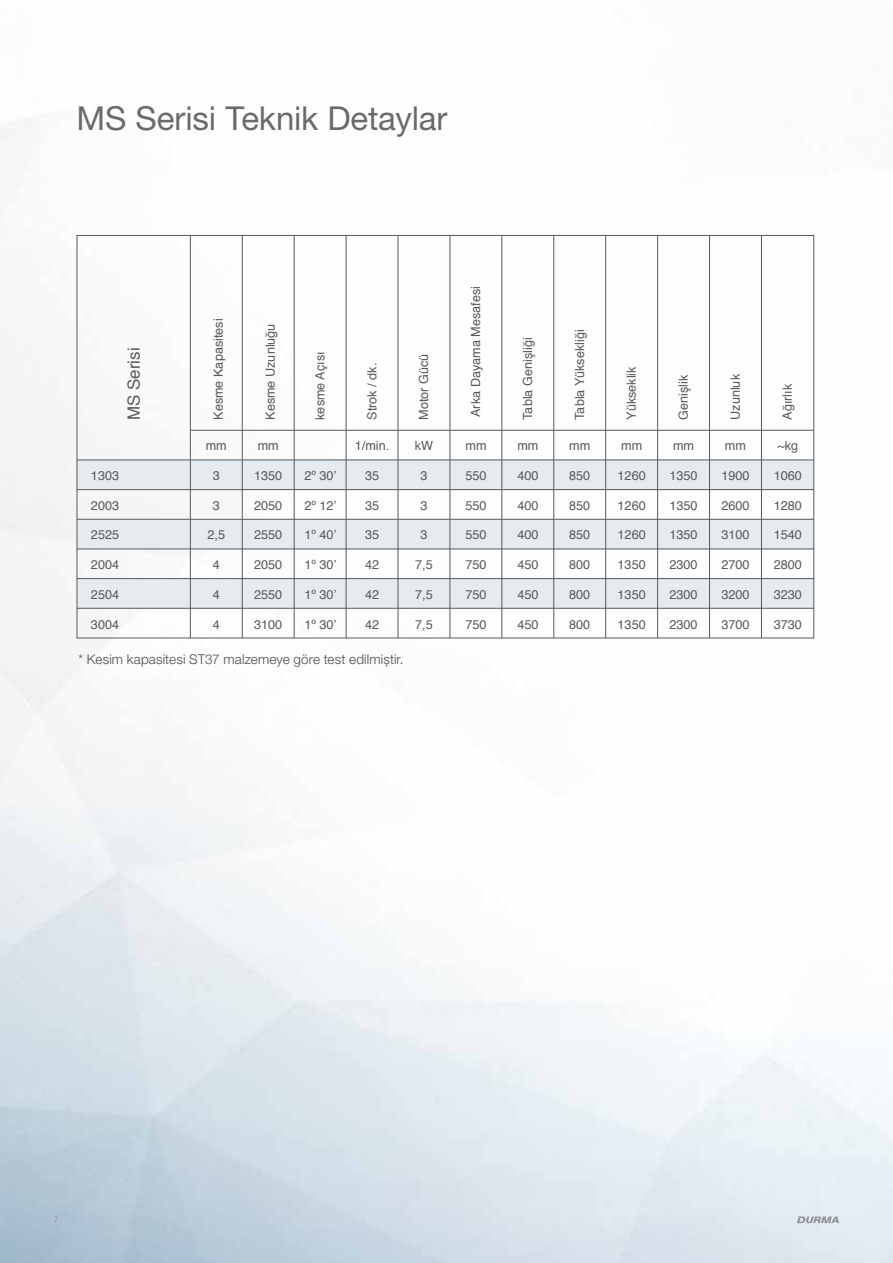
<style>
.page{position:relative;width:893px;height:1263px;background:#fff}
.page>*{position:absolute;margin:0;border:0;box-sizing:border-box;transform-origin:0 0}
.t1{font:33px "Helvetica Neue LT Pro";letter-spacing:-.005em;color:#696a6c}
.t2{font:16.8px "Helvetica";color:#58595b}
.t3{font:300 13.5px "Helvetica Neue LT Pro";letter-spacing:.01em;color:#4d4d4f}
.t4{font:12.6px "Helvetica";color:#58595b}
.t5{font:300 condensed 9.75px "Helvetica Neue LT Pro";color:#939598}
</style>
<div class="page">
<div style="left:77px;top:460px;width:737px;height:30px;background:#e6ebef"></div>
<div style="left:77px;top:519px;width:737px;height:30px;background:#e6ebef"></div>
<div style="left:77px;top:579px;width:737px;height:29px;background:#e6ebef"></div>
<hr style="left:605px;top:235px;width:1px;height:403px;background:#58595b">
<hr style="left:398px;top:235px;width:1px;height:403px;background:#58595b">
<hr style="left:190px;top:430px;width:624px;height:1px;background:#58595b">
<hr style="left:77px;top:460px;width:737px;height:1px;background:#58595b">
<hr style="left:77px;top:489px;width:737px;height:1px;background:#58595b">
<hr style="left:77px;top:519px;width:737px;height:1px;background:#58595b">
<hr style="left:77px;top:549px;width:737px;height:1px;background:#58595b">
<hr style="left:77px;top:578px;width:737px;height:1px;background:#58595b">
<hr style="left:77px;top:608px;width:737px;height:1px;background:#58595b">
<hr style="left:761px;top:235px;width:1px;height:403px;background:#58595b">
<hr style="left:502px;top:235px;width:1px;height:403px;background:#58595b">
<hr style="left:294px;top:235px;width:1px;height:403px;background:#58595b">
<hr style="left:242px;top:235px;width:1px;height:403px;background:#58595b">
<hr style="left:190px;top:235px;width:1px;height:403px;background:#58595b">
<hr style="left:346px;top:235px;width:1px;height:403px;background:#58595b">
<hr style="left:553px;top:235px;width:1px;height:403px;background:#58595b">
<hr style="left:450px;top:235px;width:1px;height:403px;background:#58595b">
<hr style="left:657px;top:235px;width:1px;height:403px;background:#58595b">
<hr style="left:709px;top:235px;width:1px;height:403px;background:#58595b">
<svg style="left:797px;top:1216px;width:42px;height:7px"></svg>
<h1 class="t1" style="left:77px;top:98px;width:372px">MS Serisi Teknik Detaylar</h1>
<h2 class="t2" style="left:121px;top:420px;width:74px;rotate:-90deg">MS Serisi</h2>
<p class="t4" style="left:91px;top:466px;width:30px">1303</p>
<p class="t4" style="left:91px;top:495px;width:30px">2003</p>
<p class="t4" style="left:91px;top:525px;width:30px">2525</p>
<p class="t4" style="left:91px;top:555px;width:30px">2004</p>
<p class="t4" style="left:91px;top:585px;width:30px">2504</p>
<p class="t4" style="left:91px;top:615px;width:30px">3004</p>
<p class="t4" style="left:209px;top:420px;width:103px;rotate:-90deg">Kesme Kapasitesi</p>
<p class="t4" style="left:206px;top:436px;width:23px">mm</p>
<p class="t4" style="left:213px;top:466px;width:9px">3</p>
<p class="t4" style="left:213px;top:495px;width:9px">3</p>
<p class="t4" style="left:207px;top:525px;width:19px">2,5</p>
<p class="t4" style="left:213px;top:555px;width:9px">4</p>
<p class="t4" style="left:213px;top:585px;width:9px">4</p>
<p class="t4" style="left:213px;top:614px;width:9px">4</p>
<p class="t4" style="left:261px;top:420px;width:98px;rotate:-90deg">Kesme Uzunluğu</p>
<p class="t4" style="left:258px;top:436px;width:23px">mm</p>
<p class="t4" style="left:254px;top:466px;width:30px">1350</p>
<p class="t4" style="left:254px;top:495px;width:30px">2050</p>
<p class="t4" style="left:254px;top:525px;width:30px">2550</p>
<p class="t4" style="left:254px;top:555px;width:30px">2050</p>
<p class="t4" style="left:254px;top:585px;width:30px">2550</p>
<p class="t4" style="left:254px;top:614px;width:30px">3100</p>
<p class="t4" style="left:310px;top:420px;width:70px;rotate:-90deg">kesme Açısı</p>
<p class="t4" style="left:304px;top:466px;width:34px">2º 30’</p>
<p class="t4" style="left:304px;top:495px;width:34px">2º 12’</p>
<p class="t4" style="left:304px;top:525px;width:34px">1º 40’</p>
<p class="t4" style="left:304px;top:555px;width:34px">1º 30’</p>
<p class="t4" style="left:304px;top:585px;width:34px">1º 30’</p>
<p class="t4" style="left:304px;top:614px;width:34px">1º 30’</p>
<p class="t4" style="left:362px;top:420px;width:58px;rotate:-90deg">Strok / dk.</p>
<p class="t4" style="left:355px;top:436px;width:36px">1/min.</p>
<p class="t4" style="left:365px;top:466px;width:16px">35</p>
<p class="t4" style="left:365px;top:495px;width:16px">35</p>
<p class="t4" style="left:365px;top:525px;width:16px">35</p>
<p class="t4" style="left:365px;top:555px;width:16px">42</p>
<p class="t4" style="left:365px;top:585px;width:16px">42</p>
<p class="t4" style="left:365px;top:614px;width:16px">42</p>
<p class="t3" style="left:78px;top:651px;width:327px">* Kesim kapasitesi ST37 malzemeye göre test edilmiştir.</p>
<p class="t4" style="left:414px;top:420px;width:68px;rotate:-90deg">Motor Gücü</p>
<p class="t4" style="left:415px;top:436px;width:20px">kW</p>
<p class="t4" style="left:420px;top:466px;width:9px">3</p>
<p class="t4" style="left:420px;top:495px;width:9px">3</p>
<p class="t4" style="left:420px;top:525px;width:9px">3</p>
<p class="t4" style="left:415px;top:555px;width:19px">7,5</p>
<p class="t4" style="left:415px;top:585px;width:19px">7,5</p>
<p class="t4" style="left:415px;top:614px;width:19px">7,5</p>
<p class="t4" style="left:466px;top:417px;width:132px;rotate:-90deg">Arka Dayama Mesafesi</p>
<p class="t4" style="left:465px;top:436px;width:23px">mm</p>
<p class="t4" style="left:465px;top:466px;width:23px">550</p>
<p class="t4" style="left:465px;top:495px;width:23px">550</p>
<p class="t4" style="left:465px;top:525px;width:23px">550</p>
<p class="t4" style="left:465px;top:555px;width:23px">750</p>
<p class="t4" style="left:465px;top:585px;width:23px">750</p>
<p class="t4" style="left:465px;top:614px;width:23px">750</p>
<p class="t4" style="left:518px;top:420px;width:84px;rotate:-90deg">Tabla Genişliği</p>
<p class="t4" style="left:517px;top:436px;width:23px">mm</p>
<p class="t4" style="left:517px;top:466px;width:23px">400</p>
<p class="t4" style="left:517px;top:495px;width:23px">400</p>
<p class="t4" style="left:517px;top:525px;width:23px">400</p>
<p class="t4" style="left:517px;top:555px;width:23px">450</p>
<p class="t4" style="left:517px;top:585px;width:23px">450</p>
<p class="t4" style="left:517px;top:614px;width:23px">450</p>
<p class="t4" style="left:570px;top:420px;width:92px;rotate:-90deg">Tabla Yüksekliği</p>
<p class="t4" style="left:569px;top:436px;width:23px">mm</p>
<p class="t4" style="left:569px;top:466px;width:23px">850</p>
<p class="t4" style="left:569px;top:495px;width:23px">850</p>
<p class="t4" style="left:569px;top:525px;width:23px">850</p>
<p class="t4" style="left:569px;top:555px;width:23px">800</p>
<p class="t4" style="left:569px;top:585px;width:23px">800</p>
<p class="t4" style="left:569px;top:614px;width:23px">800</p>
<p class="t4" style="left:622px;top:420px;width:55px;rotate:-90deg">Yükseklik</p>
<p class="t4" style="left:621px;top:436px;width:23px">mm</p>
<p class="t4" style="left:618px;top:466px;width:30px">1260</p>
<p class="t4" style="left:618px;top:495px;width:30px">1260</p>
<p class="t4" style="left:618px;top:525px;width:30px">1260</p>
<p class="t4" style="left:618px;top:555px;width:30px">1350</p>
<p class="t4" style="left:618px;top:585px;width:30px">1350</p>
<p class="t4" style="left:618px;top:614px;width:30px">1350</p>
<p class="t4" style="left:674px;top:420px;width:46px;rotate:-90deg">Genişlik</p>
<p class="t4" style="left:673px;top:436px;width:23px">mm</p>
<p class="t4" style="left:669px;top:466px;width:30px">1350</p>
<p class="t4" style="left:669px;top:495px;width:30px">1350</p>
<p class="t4" style="left:669px;top:525px;width:30px">1350</p>
<p class="t4" style="left:669px;top:555px;width:30px">2300</p>
<p class="t4" style="left:669px;top:585px;width:30px">2300</p>
<p class="t4" style="left:669px;top:614px;width:30px">2300</p>
<p class="t4" style="left:726px;top:420px;width:47px;rotate:-90deg">Uzunluk</p>
<p class="t4" style="left:778px;top:420px;width:37px;rotate:-90deg">Ağırlık</p>
<p class="t4" style="left:725px;top:436px;width:23px">mm</p>
<p class="t4" style="left:721px;top:466px;width:30px">1900</p>
<p class="t4" style="left:721px;top:495px;width:30px">2600</p>
<p class="t4" style="left:721px;top:525px;width:30px">3100</p>
<p class="t4" style="left:721px;top:555px;width:30px">2700</p>
<p class="t4" style="left:721px;top:585px;width:30px">3200</p>
<p class="t4" style="left:721px;top:614px;width:30px">3700</p>
<p class="t4" style="left:777px;top:436px;width:22px">~kg</p>
<p class="t4" style="left:774px;top:466px;width:30px">1060</p>
<p class="t4" style="left:774px;top:495px;width:30px">1280</p>
<p class="t4" style="left:774px;top:525px;width:30px">1540</p>
<p class="t4" style="left:774px;top:555px;width:30px">2800</p>
<p class="t4" style="left:774px;top:585px;width:30px">3230</p>
<p class="t4" style="left:774px;top:615px;width:30px">3730</p>
<p class="t5" style="left:54px;top:1214px;width:6px">7</p>
</div>
